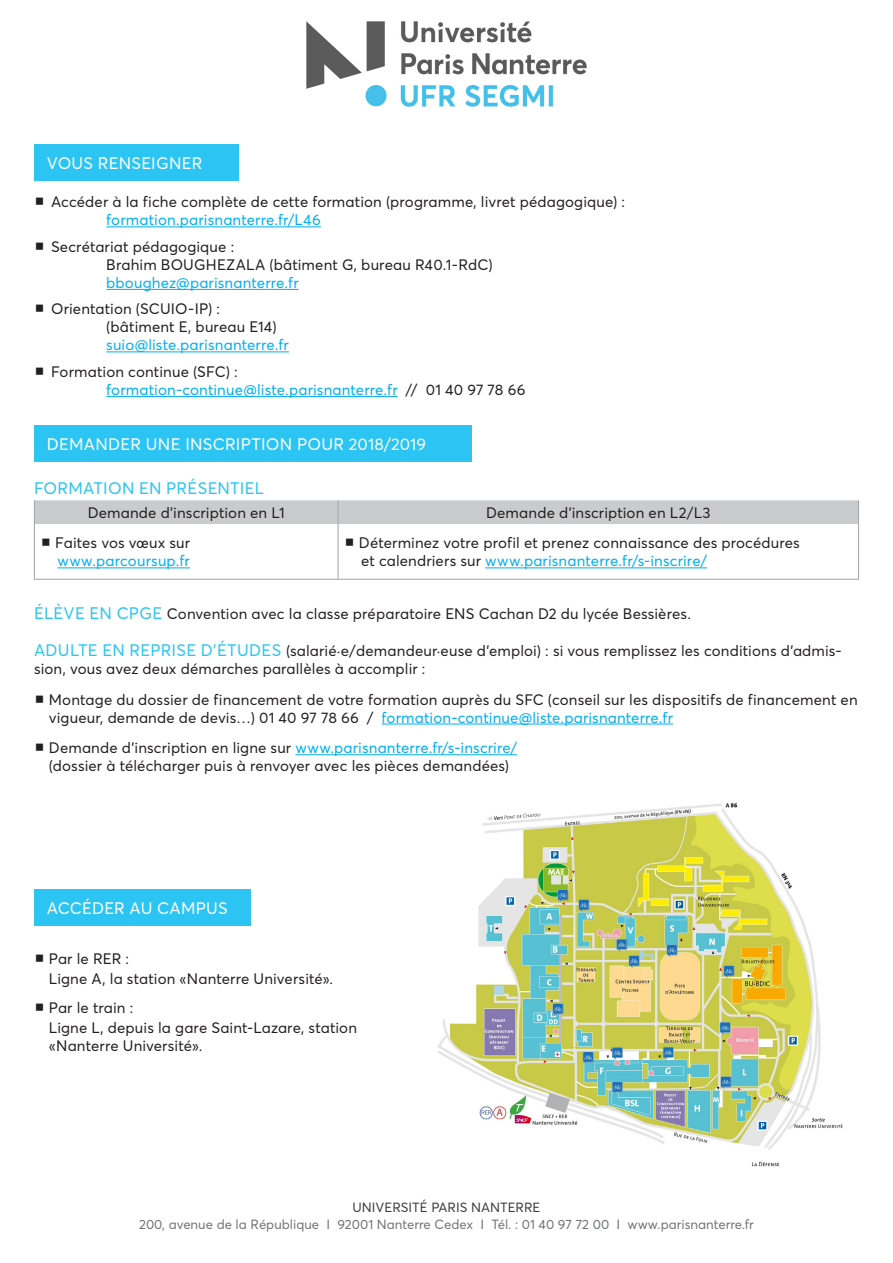
<style>
.page{position:relative;width:893px;height:1263px;background:#fff}
.page>*{position:absolute;margin:0;border:0;box-sizing:border-box;transform-origin:0 0}
._01_-_TITRE_BLOC_NOI{font:16.5px "Averta";letter-spacing:.015em;color:#fff}
._02_-_titre_couleur{font:16.5px "Averta";letter-spacing:.015em;color:#2bc4f3}
._02b_-_titre_couleur{font:15px/18px "Averta";letter-spacing:.01em;color:#231f20}
._08_-_plan_texte_reg{font:15px/18px "Averta";letter-spacing:.005em;color:#231f20}
._01_-_renseignements{font:15px/18px "Averta";letter-spacing:.01em;color:#00aeef;text-align:right}
._01b_-_renseignement{font:15px/18px "Averta";letter-spacing:.01em;color:#00aeef}
._01b_-_renseignement-2{font:15px/18px "Averta";letter-spacing:.01em;color:#231f20}
._05_-_tableau_entrée{font:15px "Averta";letter-spacing:.01em;color:#231f20}
.t1{font:13.2px "Averta";color:#727376}
.t2{font:13.2px "Averta";color:#3e3e3f}
.s1{color:#00aeef}
.s2{color:#231f20}
.s3{font-size:16.5px;color:#2bc4f3}
</style>
<div class="page">
<img style="left:306px;top:21px;width:281px;height:85px">
<div style="left:34px;top:145px;width:204px;height:36px;background:#2bc4f3"></div>
<div style="left:34px;top:425px;width:438px;height:36px;background:#2bc4f3"></div>
<div style="left:34px;top:890px;width:217px;height:36px;background:#2bc4f3"></div>
<hr style="left:106px;top:226px;width:215px;height:1px;background:#00aeef">
<hr style="left:106px;top:289px;width:193px;height:1px;background:#00aeef">
<hr style="left:106px;top:351px;width:183px;height:1px;background:#00aeef">
<hr style="left:106px;top:396px;width:292px;height:1px;background:#00aeef">
<hr style="left:382px;top:724px;width:291px;height:1px;background:#00aeef">
<hr style="left:295px;top:754px;width:222px;height:1px;background:#00aeef">
<hr style="left:338px;top:524px;width:1px;height:55px;background:#9fa3a5">
<hr style="left:858px;top:524px;width:1px;height:55px;background:#9fa3a5">
<hr style="left:34px;top:524px;width:1px;height:55px;background:#9fa3a5">
<div style="left:34px;top:500px;width:825px;height:24px;background:#cacbcc"></div>
<hr style="left:34px;top:579px;width:304px;height:1px;background:#9fa3a5">
<hr style="left:338px;top:579px;width:521px;height:1px;background:#9fa3a5">
<hr style="left:57px;top:567px;width:133px;height:1px;background:#00aeef">
<hr style="left:485px;top:567px;width:222px;height:1px;background:#00aeef">
<img style="left:438px;top:803px;width:405px;height:364px">
<p class="_01_-_TITRE_BLOC_NOI" style="left:47px;top:153px;width:157px">VOUS RENSEIGNER</p>
<p class="_02b_-_titre_couleur" style="left:34px;top:193px;width:593px">▪ Accéder à la fiche complète de cette formation (programme, livret pédagogique) :</p>
<p class="_01b_-_renseignement" style="left:106px;top:211px;width:216px">formation.parisnanterre.fr/L46</p>
<p class="_02b_-_titre_couleur" style="left:34px;top:237px;width:202px">▪ Secrétariat pédagogique :</p>
<p class="_01b_-_renseignement-2" style="left:106px;top:255px;width:388px">Brahim BOUGHEZALA (bâtiment G, bureau R40.1 - RdC) <span class="s1">bboughez@parisnanterre.fr</span></p>
<p class="_02b_-_titre_couleur" style="left:34px;top:300px;width:188px">▪ Orientation (SCUIO - IP) :</p>
<p class="_01b_-_renseignement" style="left:106px;top:318px;width:184px"><span class="s2">(bâtiment E, bureau E14) </span>suio@liste.parisnanterre.fr</p>
<p class="_02b_-_titre_couleur" style="left:34px;top:362px;width:205px">▪ Formation continue (SFC) :</p>
<p class="_01_-_renseignements" style="left:106px;top:380px;width:421px">formation-continue@liste.parisnanterre.fr <span class="s2">// 01 40 97 78 66</span></p>
<p class="_01_-_TITRE_BLOC_NOI" style="left:47px;top:433px;width:381px">DEMANDER UNE INSCRIPTION POUR 2018/2019</p>
<p class="_02_-_titre_couleur" style="left:34px;top:478px;width:231px">FORMATION EN PRÉSENTIEL</p>
<p class="_05_-_tableau_entrée" style="left:88px;top:503px;width:199px">Demande d’inscription en L1</p>
<p class="_05_-_tableau_entrée" style="left:486px;top:503px;width:226px">Demande d’inscription en L2 / L3</p>
<p class="_01_-_renseignements" style="left:40px;top:534px;width:151px"><span class="s2">▪ Faites vos vœux sur </span>www.parcoursup.fr</p>
<p class="_02b_-_titre_couleur" style="left:361px;top:534px;width:440px;text-indent:-17px">▪ Déterminez votre profil et prenez connaissance des procédures et calendriers sur <span class="s1">www.parisnanterre.fr/s-inscrire/</span></p>
<p class="_02b_-_titre_couleur" style="left:34px;top:604px;width:658px"><span class="s3">ÉLÈVE EN CPGE</span> Convention avec la classe préparatoire ENS Cachan D2 du lycée Bessières.</p>
<p class="_02b_-_titre_couleur" style="left:34px;top:641px;width:809px"><span class="s3">ADULTE EN REPRISE D’ÉTUDES</span> (salarié·e / demandeur·euse d’emploi) : si vous remplissez les conditions d’admis&shy;sion, vous avez deux démarches parallèles à accomplir :</p>
<p class="_02b_-_titre_couleur" style="left:49px;top:690px;width:810px;text-indent:-15px">▪ Montage du dossier de financement de votre formation auprès du SFC (conseil sur les dispositifs de financement en vigueur, demande de devis…) 01 40 97 78 66 / <span class="s1">formation-continue@liste.parisnanterre.fr</span></p>
<p class="_02b_-_titre_couleur" style="left:34px;top:739px;width:485px;text-align:center">▪ Demande d’inscription en ligne sur <span class="s1">www.parisnanterre.fr/s-inscrire/ </span>(dossier à télécharger puis à renvoyer avec les pièces demandées)</p>
<p class="_01_-_TITRE_BLOC_NOI" style="left:47px;top:898px;width:182px">ACCÉDER AU CAMPUS</p>
<p class="_02b_-_titre_couleur" style="left:34px;top:949px;width:97px">▪ Par le RER :</p>
<p class="_08_-_plan_texte_reg" style="left:49px;top:969px;width:286px">Ligne A, la station «Nanterre Université».</p>
<p class="_02b_-_titre_couleur" style="left:34px;top:999px;width:101px">▪ Par le train :</p>
<p class="_08_-_plan_texte_reg" style="left:49px;top:1019px;width:310px">Ligne L, depuis la gare Saint-Lazare, station «Nanterre Université».</p>
<p class="t2" style="left:352px;top:1199px;width:189px">UNIVERSITÉ PARIS NANTERRE</p>
<p class="t1" style="left:139px;top:1216px;width:616px">200, avenue de la République I 92001 Nanterre Cedex I Tél. : 01 40 97 72 00 I www.parisnanterre.fr</p>
</div>
